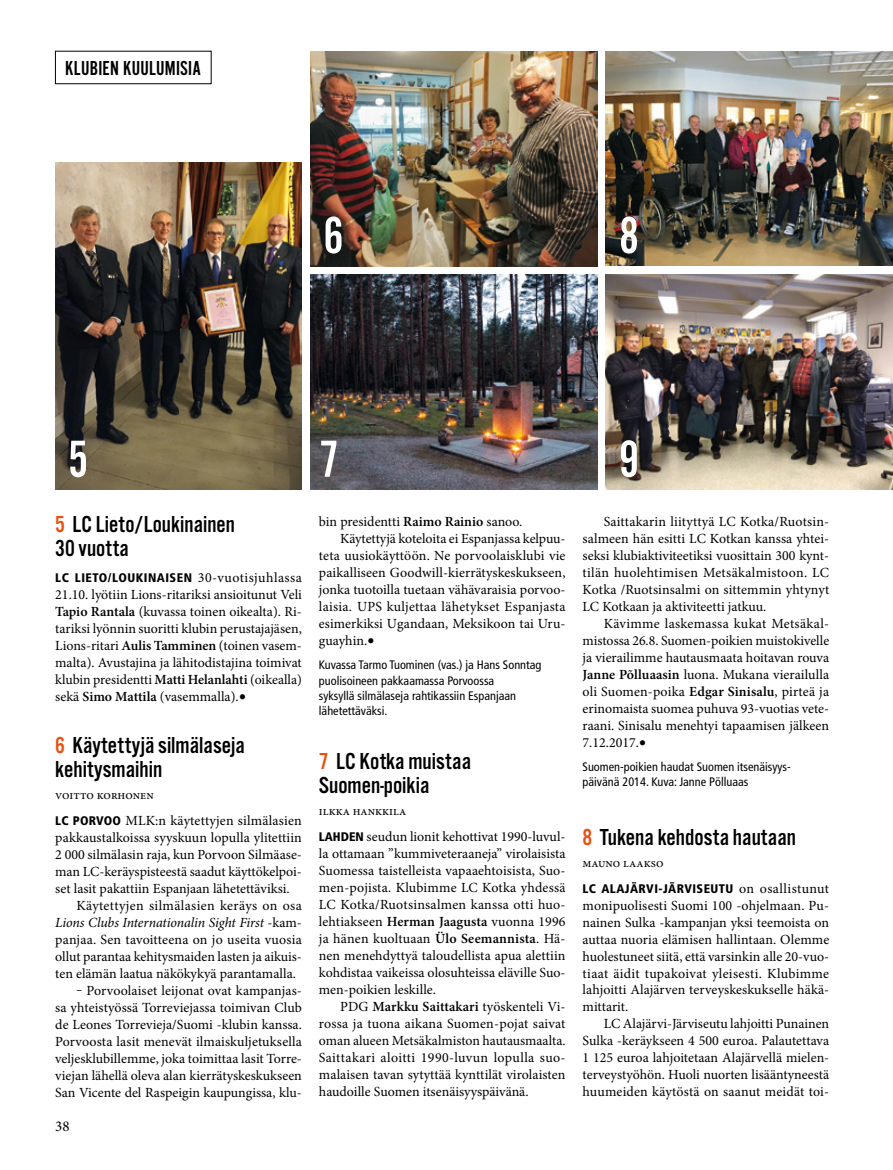
<style>
.page{position:relative;width:893px;height:1170px;background:#fff}
.page>*{position:absolute;margin:0;border:0;box-sizing:border-box;transform-origin:0 0}
.t1{font:54px "Alternate Got No 2 D";color:#fff}
.t2{font:24px/24px "Alternate Got No 3 D";color:#000}
.t3{font:21px "Alternate Got No 2 D";letter-spacing:.01em;color:#000}
.t4{font:15px "Minion Pro";color:#000}
.t5{font:13.95px/17px "Minion Pro";color:#000;text-align:justify}
.t6{font:italic 13.95px "Minion Pro";letter-spacing:-.01em;color:#000}
.t7{font:12.75px "Minion Pro";color:#000}
.t8{font:900 condensed 12.45px "Frutiger";letter-spacing:.035em;color:#000}
.t9{font:condensed 12.3px/15.3px "Frutiger";color:#000}
.s1{color:#e9500e}
.s2{font-family:"Minion Pro";font-weight:400;font-stretch:normal;font-size:13.95px}
.s3{font-weight:600}
.s4{font-size:19.5px}
.s5{font-family:"Frutiger";font-weight:900;font-stretch:condensed;font-size:12.45px}
.s6{font-style:normal}
</style>
<div class="page">
<img style="left:310px;top:51px;width:287px;height:215px">
<img style="left:310px;top:275px;width:287px;height:214px">
<img style="left:606px;top:51px;width:287px;height:215px">
<img style="left:606px;top:275px;width:287px;height:214px">
<img style="left:55px;top:163px;width:247px;height:326px">
<h3 class="t3" style="left:65px;top:57px;width:137px">KLUBIEN KUULUMISIA</h3>
<h1 class="t1" style="left:323px;top:207px;width:22px">6</h1>
<h1 class="t1" style="left:619px;top:207px;width:22px">8</h1>
<h1 class="t1" style="left:68px;top:430px;width:22px">5</h1>
<h1 class="t1" style="left:319px;top:430px;width:22px">7</h1>
<h2 class="t2" style="left:55px;top:513px;width:181px"><span class="s1">5</span> LC Lieto/Loukinainen<br>30 vuotta</h2>
<p class="t8" style="left:55px;top:570px;width:248px">LC LIETO/LOUKINAISEN <span class="s2">30-vuotisjuhlassa</span></p>
<p class="t5" style="left:55px;top:586px;width:248px">21.10. lyötiin Lions-ritariksi ansioitunut Veli <span class="s3">Tapio Rantala</span> (kuvassa toinen oikealta). Ri&shy;tariksi lyönnin suoritti klubin perustajajäsen, Lions-ritari <span class="s3">Aulis Tamminen</span> (toinen vasem&shy;malta). Avustajina ja lähitodistajina toimivat klubin presidentti <span class="s3">Matti Helanlahti</span> (oikealla) sekä <span class="s3">Simo Mattila</span> (vasemmalla).<span class="s4">•</span></p>
<h2 class="t2" style="left:55px;top:734px;width:191px"><span class="s1">6</span> Käytettyjä silmälaseja kehitysmaihin</h2>
<p class="t7" style="left:55px;top:786px;width:100px">voitto korhonen</p>
<p class="t5" style="left:55px;top:812px;width:248px"><span class="s5">LC PORVOO</span> MLK:n käytettyjen silmälasien</p>
<p class="t5" style="left:55px;top:829px;width:248px">pakkaustalkoissa syyskuun lopulla ylitettiin</p>
<p class="t5" style="left:55px;top:846px;width:248px">2 000 silmälasin raja, kun Porvoon Silmäase-</p>
<p class="t5" style="left:55px;top:863px;width:248px">man LC-keräyspisteestä saadut käyttökelpoi-</p>
<p class="t5" style="left:55px;top:880px;width:236px">set lasit pakattiin Espanjaan lähetettäviksi.</p>
<p class="t5" style="left:77px;top:897px;width:227px">Käytettyjen silmälasien keräys on osa</p>
<p class="t6" style="left:55px;top:912px;width:248px">Lions Clubs Internationalin Sight First <span class="s6">-kam-</span></p>
<p class="t5" style="left:55px;top:931px;width:248px">panjaa. Sen tavoitteena on jo useita vuosia</p>
<p class="t5" style="left:55px;top:947px;width:248px">ollut parantaa kehitysmaiden lasten ja aikuis-</p>
<p class="t5" style="left:55px;top:964px;width:242px">ten elämän laatua näkökykyä parantamalla.</p>
<p class="t5" style="left:77px;top:981px;width:227px">‒ Porvoolaiset leijonat ovat kampanjas-</p>
<p class="t5" style="left:55px;top:998px;width:248px">sa yhteistyössä Torreviejassa toimivan Club</p>
<p class="t5" style="left:55px;top:1015px;width:248px">de Leones Torrevieja/Suomi -klubin kanssa.</p>
<p class="t5" style="left:55px;top:1032px;width:248px">Porvoosta lasit menevät ilmaiskuljetuksella</p>
<p class="t5" style="left:55px;top:1049px;width:248px">veljesklubillemme, joka toimittaa lasit Torre-</p>
<p class="t5" style="left:55px;top:1066px;width:248px">viejan lähellä oleva alan kierrätyskeskukseen</p>
<p class="t5" style="left:55px;top:1083px;width:248px">San Vicente del Raspeigin kaupungissa, klu-</p>
<p class="t4" style="left:55px;top:1115px;width:16px">38</p>
<p class="t5" style="left:319px;top:513px;width:205px">bin presidentti <span class="s3">Raimo Rainio</span> sanoo.</p>
<p class="t5" style="left:340px;top:530px;width:227px">Käytettyjä koteloita ei Espanjassa kelpuu-</p>
<p class="t5" style="left:319px;top:547px;width:248px">teta uusiokäyttöön. Ne porvoolaisklubi vie</p>
<p class="t5" style="left:319px;top:564px;width:248px">paikalliseen Goodwill-kierrätyskeskukseen,</p>
<p class="t5" style="left:319px;top:581px;width:248px">jonka tuotoilla tuetaan vähävaraisia porvoo-</p>
<p class="t5" style="left:319px;top:598px;width:248px">laisia. UPS kuljettaa lähetykset Espanjasta</p>
<p class="t5" style="left:319px;top:615px;width:248px">esimerkiksi Ugandaan, Meksikoon tai Uru-</p>
<p class="t5" style="left:319px;top:632px;width:57px">guayhin.<span class="s4">•</span></p>
<p class="t9" style="left:319px;top:657px;width:224px">Kuvassa Tarmo Tuominen (vas.) ja Hans Sonntag puolisoineen pakkaamassa Porvoossa<br>syksyllä silmälaseja rahtikassiin Espanjaan lähetettäväksi.</p>
<h2 class="t2" style="left:319px;top:750px;width:154px"><span class="s1">7</span> LC Kotka muistaa<br>Suomen-poikia</h2>
<p class="t7" style="left:319px;top:802px;width:89px">ilkka hankkila</p>
<p class="t5" style="left:319px;top:828px;width:248px"><span class="s5">LAHDEN</span> seudun lionit kehottivat 1990-luvul&shy;la ottamaan ”kummiveteraaneja” virolaisista Suomessa taistelleista vapaaehtoisista, Suo&shy;men-pojista. Klubimme LC Kotka yhdessä LC Kotka/Ruotsinsalmen kanssa otti huo&shy;lehtiakseen <span class="s3">Herman Jaagusta</span> vuonna 1996 ja hänen kuoltuaan <span class="s3">Ülo Seemannista</span>. Hä&shy;nen menehdyttyä taloudellista apua alettiin kohdistaa vaikeissa olosuhteissa eläville Suo&shy;men-poikien leskille.</p>
<p class="t5" style="left:319px;top:997px;width:248px;text-indent:21px">PDG <span class="s3">Markku Saittakari</span> työskenteli Vi&shy;rossa ja tuona aikana Suomen-pojat saivat oman alueen Metsäkalmiston hautausmaalta.<br>Saittakari aloitti 1990-luvun lopulla suo&shy;malaisen tavan sytyttää kynttilät virolaisten haudoille Suomen itsenäisyyspäivänä.</p>
<h1 class="t1" style="left:619px;top:430px;width:22px">9</h1>
<p class="t5" style="left:583px;top:513px;width:248px;text-indent:21px">Saittakarin liityttyä LC Kotka/Ruotsin&shy;salmeen hän esitti LC Kotkan kanssa yhtei&shy;seksi klubiaktiviteetiksi vuosittain 300 kynt&shy;tilän huolehtimisen Metsäkalmistoon. LC Kotka /Ruotsinsalmi on sittemmin yhtynyt LC Kotkaan ja aktiviteetti jatkuu.</p>
<p class="t5" style="left:583px;top:615px;width:248px;text-indent:21px">Kävimme laskemassa kukat Metsäkal&shy;mistossa 26.8. Suomen-poikien muistokivelle ja vierailimme hautausmaata hoitavan rouva <span class="s3">Janne Põlluaasin</span> luona. Mukana vierailulla oli Suomen-poika <span class="s3">Edgar Sinisalu</span>, pirteä ja erinomaista suomea puhuva 93-vuotias vete&shy;raani. Sinisalu menehtyi tapaamisen jälkeen 7.12.2017.<span class="s4">•</span></p>
<p class="t9" style="left:583px;top:759px;width:210px">Suomen-poikien haudat Suomen itsenäisyys&shy;päivänä 2014. Kuva: Janne Pölluaas</p>
<h2 class="t2" style="left:583px;top:825px;width:215px"><span class="s1">8</span> Tukena kehdosta hautaan</h2>
<p class="t7" style="left:583px;top:854px;width:82px">mauno laakso</p>
<p class="t8" style="left:583px;top:880px;width:248px">LC ALAJÄRVI-JÄRVISEUTU <span class="s2">on osallistunut</span></p>
<p class="t5" style="left:583px;top:896px;width:248px">monipuolisesti Suomi 100 -ohjelmaan. Pu&shy;nainen Sulka -kampanjan yksi teemoista on auttaa nuoria elämisen hallintaan. Olemme huolestuneet siitä, että varsinkin alle 20-vuo&shy;tiaat äidit tupakoivat yleisesti. Klubimme lahjoitti Alajärven terveyskeskukselle häkä&shy;mittarit.</p>
<p class="t5" style="left:583px;top:1015px;width:248px;text-indent:21px">LC Alajärvi-Järviseutu lahjoitti Punainen Sulka -keräykseen 4 500 euroa. Palautettava 1 125 euroa lahjoitetaan Alajärvellä mielen&shy;terveystyöhön. Huoli nuorten lisääntyneestä huumeiden käytöstä on saanut meidät toi-</p>
</div>
